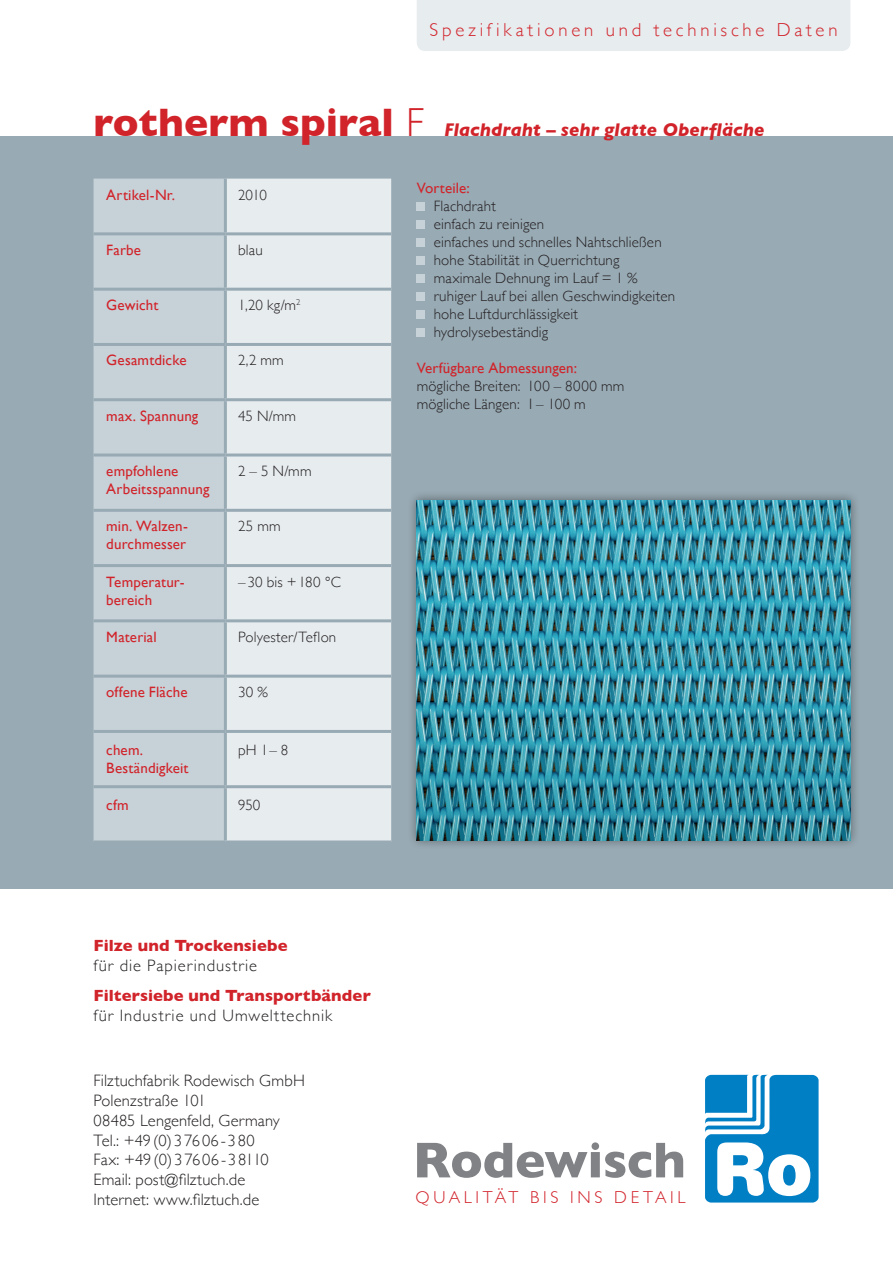
<style>
.page{position:relative;width:893px;height:1263px;background:#fff}
.page>*{position:absolute;margin:0;border:0;box-sizing:border-box;transform-origin:0 0}
.t1{font:700 51px "Gill Sans";letter-spacing:-.005em;color:#808285}
.t2{font:italic 700 18.75px "Gill Sans";letter-spacing:.005em;color:#d1232a}
.t3{font:300 18.75px "Gill Sans";letter-spacing:.205em;color:#d1232a}
.t4{font:300 17.25px "Gill Sans";letter-spacing:.21em;color:#d1232a}
.t5{font:300 16.5px/19.8px "Gill Sans";letter-spacing:.015em;color:#231f20}
.t6{font:700 16.5px "Gill Sans";letter-spacing:.005em;color:#d1232a}
.t7{font:300 16.5px "Gill Sans";letter-spacing:.06em;color:#231f20}
.t8{font:300 15px/18px "Gill Sans";letter-spacing:.01em;color:#231f20}
.t9{font:15px/18px "Gill Sans";letter-spacing:.01em;color:#d1232a}
.s1{font-style:normal;font-size:40.5px}
.s2{font-weight:300;font-style:normal;font-size:40.5px}
</style>
<div class="page">
<div style="left:0;top:136px;width:893px;height:753px;background:#98aab4"></div>
<div style="left:417px;top:0;width:433px;height:51px;background:#e7ecef"></div>
<svg style="left:705px;top:1074px;width:114px;height:128px"></svg>
<div style="left:94px;top:179px;width:130px;height:661px;background:#c7d2d8"></div>
<div style="left:227px;top:179px;width:164px;height:661px;background:#e7ecef"></div>
<hr style="left:94px;top:232px;width:131px;height:3px;background:#98aab4">
<hr style="left:225px;top:232px;width:166px;height:3px;background:#98aab4">
<hr style="left:94px;top:288px;width:131px;height:3px;background:#98aab4">
<hr style="left:225px;top:288px;width:166px;height:3px;background:#98aab4">
<hr style="left:94px;top:343px;width:131px;height:3px;background:#98aab4">
<hr style="left:225px;top:343px;width:166px;height:3px;background:#98aab4">
<hr style="left:94px;top:398px;width:131px;height:3px;background:#98aab4">
<hr style="left:225px;top:398px;width:166px;height:3px;background:#98aab4">
<hr style="left:94px;top:453px;width:131px;height:3px;background:#98aab4">
<hr style="left:225px;top:453px;width:166px;height:3px;background:#98aab4">
<hr style="left:94px;top:509px;width:131px;height:3px;background:#98aab4">
<hr style="left:225px;top:509px;width:166px;height:3px;background:#98aab4">
<hr style="left:94px;top:564px;width:131px;height:3px;background:#98aab4">
<hr style="left:225px;top:564px;width:166px;height:3px;background:#98aab4">
<hr style="left:94px;top:619px;width:131px;height:3px;background:#98aab4">
<hr style="left:225px;top:619px;width:166px;height:3px;background:#98aab4">
<hr style="left:94px;top:675px;width:131px;height:3px;background:#98aab4">
<hr style="left:225px;top:675px;width:166px;height:3px;background:#98aab4">
<hr style="left:94px;top:730px;width:131px;height:3px;background:#98aab4">
<hr style="left:225px;top:730px;width:166px;height:3px;background:#98aab4">
<hr style="left:94px;top:785px;width:131px;height:3px;background:#98aab4">
<hr style="left:225px;top:785px;width:166px;height:3px;background:#98aab4">
<div style="left:417px;top:203px;width:8px;height:8px;background:#c7d2d8"></div>
<div style="left:417px;top:221px;width:8px;height:8px;background:#c7d2d8"></div>
<div style="left:417px;top:239px;width:8px;height:8px;background:#c7d2d8"></div>
<div style="left:417px;top:257px;width:8px;height:8px;background:#c7d2d8"></div>
<div style="left:417px;top:275px;width:8px;height:8px;background:#c7d2d8"></div>
<div style="left:417px;top:293px;width:8px;height:8px;background:#c7d2d8"></div>
<div style="left:417px;top:311px;width:8px;height:8px;background:#c7d2d8"></div>
<div style="left:417px;top:329px;width:8px;height:8px;background:#c7d2d8"></div>
<div style="left:407px;top:490px;width:453px;height:360px;background:#231f20;opacity:.5"></div>
<img style="left:417px;top:500px;width:433px;height:340px">
<p class="t3" style="left:429px;top:15px;width:410px">Spezifikationen und technische Daten</p>
<p class="t2" style="left:94px;top:119px;width:672px"><span class="s1">rotherm spiral</span> <span class="s2">F</span> Flachdraht – sehr glatte Oberfläche</p>
<p class="t9" style="left:106px;top:185px;width:70px">Artikel-Nr.</p>
<p class="t8" style="left:238px;top:185px;width:30px">2010</p>
<p class="t9" style="left:106px;top:241px;width:36px">Farbe</p>
<p class="t8" style="left:238px;top:240px;width:26px">blau</p>
<p class="t9" style="left:106px;top:296px;width:54px">Gewicht</p>
<p class="t8" style="left:238px;top:296px;width:64px">1,20 kg/m<sup>2</sup></p>
<p class="t9" style="left:106px;top:351px;width:82px">Gesamtdicke</p>
<p class="t8" style="left:238px;top:351px;width:47px">2,2 mm</p>
<p class="t9" style="left:106px;top:406px;width:94px">max. Spannung</p>
<p class="t8" style="left:238px;top:406px;width:60px">45 N/mm</p>
<p class="t9" style="left:106px;top:462px;width:105px">empfohlene<br>Arbeitsspannung</p>
<p class="t8" style="left:238px;top:461px;width:75px">2 – 5 N/mm</p>
<p class="t9" style="left:106px;top:517px;width:83px">min. Walzen&shy;durchmesser</p>
<p class="t8" style="left:238px;top:517px;width:44px">25 mm</p>
<p class="t9" style="left:106px;top:572px;width:80px">Temperatur&shy;bereich</p>
<p class="t8" style="left:238px;top:572px;width:104px">–30 bis +180 °C</p>
<p class="t9" style="left:106px;top:628px;width:52px">Material</p>
<p class="t8" style="left:238px;top:627px;width:100px">Polyester/Teflon</p>
<p class="t9" style="left:106px;top:683px;width:83px">offene Fläche</p>
<p class="t8" style="left:238px;top:682px;width:31px">30 %</p>
<p class="t9" style="left:106px;top:740px;width:84px">chem.<br>Beständigkeit</p>
<p class="t8" style="left:238px;top:740px;width:52px">pH 1 – 8</p>
<p class="t9" style="left:106px;top:796px;width:24px">cfm</p>
<p class="t8" style="left:238px;top:795px;width:24px">950</p>
<p class="t9" style="left:417px;top:179px;width:55px">Vorteile:</p>
<p class="t8" style="left:434px;top:197px;width:243px">Flachdraht<br>einfach zu reinigen<br>einfaches und schnelles Nahtschließen hohe Stabilität in Querrichtung maximale Dehnung im Lauf = 1 % ruhiger Lauf bei allen Geschwindigkeiten hohe Luftdurchlässigkeit hydrolysebeständig</p>
<p class="t9" style="left:417px;top:359px;width:162px">Verfügbare Abmessungen:</p>
<p class="t8" style="left:417px;top:377px;width:209px">mögliche Breiten: 100 – 8000 mm mögliche Längen: I – 100 m</p>
<p class="t6" style="left:94px;top:932px;width:196px">Filze und Trockensiebe</p>
<p class="t7" style="left:94px;top:952px;width:165px">für die Papierindustrie</p>
<p class="t6" style="left:94px;top:982px;width:279px">Filtersiebe und Transportbänder</p>
<p class="t7" style="left:94px;top:1002px;width:240px">für Industrie und Umwelttechnik</p>
<p class="t5" style="left:94px;top:1070px;width:213px">Filztuchfabrik Rodewisch GmbH<br>Polenzstraße 101<br>08485 Lengenfeld, Germany<br>Tel.: +49(0)37606-380<br>Fax: +49 (0)3 76 06 -3 8110<br>Email: post@filztuch.de<br>Internet: www.filztuch.de</p>
<h1 class="t1" style="left:413px;top:1120px;width:274px">Rodewisch</h1>
<p class="t4" style="left:416px;top:1183px;width:271px">QUALITÄT BIS INS DETAIL</p>
</div>
